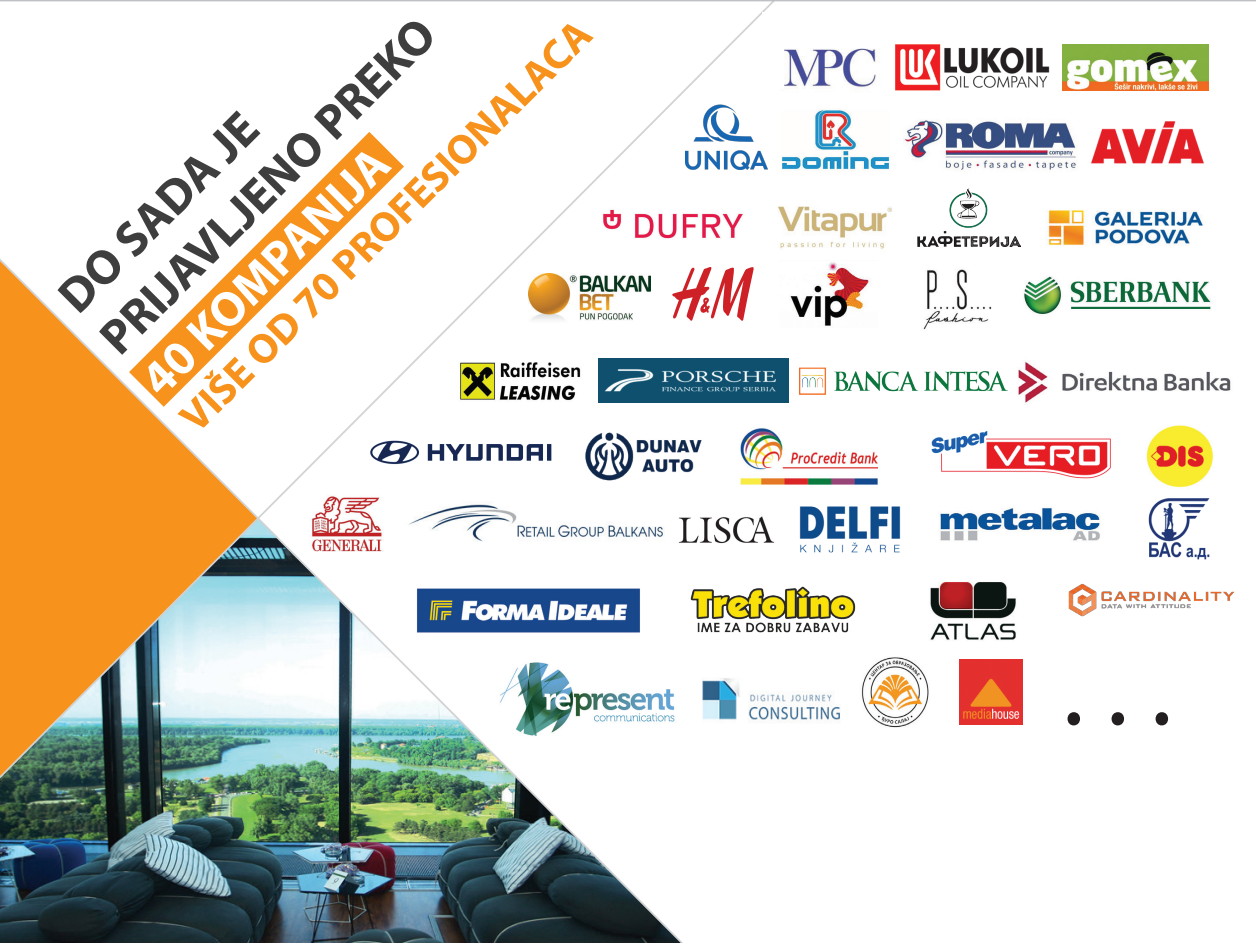
<style>
.page{position:relative;width:1256px;height:943px;background:#fff}
.page>*{position:absolute;margin:0;border:0;box-sizing:border-box;transform-origin:0 0}
.t1{font:105px "Myriad Pro";color:#231f20}
.t2{font:700 49px/58.8px "Myriad Pro";color:#3e3e3f}
.t3{font:700 49px "Myriad Pro";color:#fff}
.t4{font:700 42px "Myriad Pro";color:#f7931d}
</style>
<div class="page">
<svg style="left:0;top:1px;width:776px;height:441px"></svg>
<img style="left:0;top:254px;width:684px;height:689px">
<img style="left:702px;top:678px;width:138px;height:44px">
<img style="left:685px;top:104px;width:82px;height:66px">
<img style="left:762px;top:12px;width:117px;height:103px">
<img style="left:895px;top:44px;width:155px;height:47px">
<img style="left:1062px;top:45px;width:145px;height:45px">
<img style="left:904px;top:120px;width:172px;height:50px">
<img style="left:773px;top:100px;width:116px;height:76px">
<img style="left:1091px;top:121px;width:113px;height:43px">
<img style="left:598px;top:202px;width:153px;height:50px">
<img style="left:917px;top:188px;width:102px;height:58px">
<img style="left:1048px;top:210px;width:155px;height:36px">
<img style="left:528px;top:273px;width:122px;height:51px">
<img style="left:1024px;top:276px;width:187px;height:38px">
<img style="left:306px;top:491px;width:82px;height:67px">
<img style="left:457px;top:342px;width:125px;height:77px">
<img style="left:598px;top:359px;width:190px;height:44px">
<svg style="left:671px;top:266px;width:83px;height:55px"></svg>
<img style="left:759px;top:188px;width:133px;height:78px">
<img style="left:927px;top:269px;width:65px;height:46px">
<img style="left:799px;top:506px;width:102px;height:47px">
<img style="left:779px;top:260px;width:98px;height:56px">
<img style="left:365px;top:434px;width:193px;height:35px">
<img style="left:799px;top:315px;width:207px;height:80px">
<img style="left:667px;top:480px;width:118px;height:78px">
<img style="left:940px;top:508px;width:160px;height:33px">
<img style="left:931px;top:431px;width:180px;height:48px">
<img style="left:1146px;top:425px;width:67px;height:63px">
<img style="left:404px;top:496px;width:264px;height:57px">
<img style="left:585px;top:432px;width:116px;height:48px">
<img style="left:388px;top:554px;width:280px;height:112px">
<img style="left:740px;top:428px;width:137px;height:56px">
<img style="left:1148px;top:498px;width:62px;height:62px">
<img style="left:930px;top:581px;width:86px;height:59px">
<img style="left:643px;top:558px;width:213px;height:91px">
<img style="left:494px;top:649px;width:190px;height:102px">
<img style="left:1068px;top:583px;width:166px;height:34px">
<img style="left:1018px;top:362px;width:213px;height:41px">
<img style="left:861px;top:657px;width:68px;height:71px">
<img style="left:959px;top:659px;width:62px;height:65px">
<hr style="left:0;top:0;width:1255px;height:1px;background:#a8a9ad">
<p class="t2" style="left:45px;top:282px;width:452px;rotate:-45deg">DO SADA JE<br>PRIJAVLJENO PREKO</p>
<p class="t4" style="left:168px;top:405px;width:563px;rotate:-45deg">VIŠE OD 70 PROFESIONALACA</p>
<p class="t3" style="left:127px;top:364px;width:329px;rotate:-45deg">40 KOMPANIJA</p>
<h1 class="t1" style="left:1061px;top:624px;width:111px">. . .</h1>
</div>
